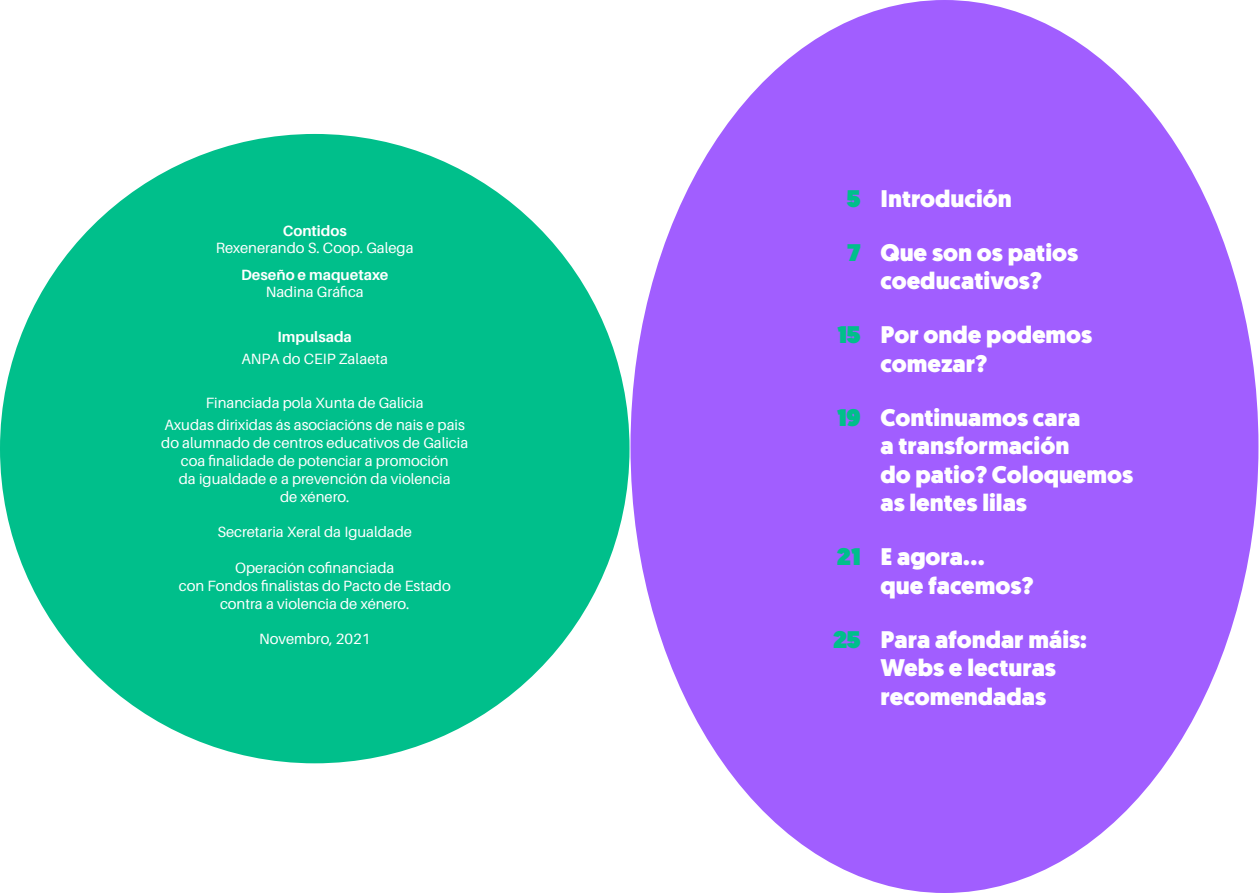
<style>
.page{position:relative;width:1259px;height:893px;background:#fff}
.page>*{position:absolute;margin:0;border:0;box-sizing:border-box;transform-origin:0 0}
.t1{font:900 24px/28.5px "Geomanist";color:#fff}
.t2{font:900 24px "Geomanist";color:#00bf8b}
.t3{font:14.85px/17.9px "Aileron";color:#fff;text-align:center}
.t4{font:700 14.85px "Aileron";color:#fff}
</style>
<div class="page">
<div style="left:630px;top:0;width:628px;height:892px;background:#a15eff;border-radius:50%"></div>
<div style="left:0;top:134px;width:629px;height:629px;background:#00bf8b;border-radius:50%"></div>
<p class="t4" style="left:283px;top:222px;width:66px">Contidos</p>
<p class="t3" style="left:216px;top:239px;width:199px">Rexenerando S. Coop. Galega</p>
<p class="t4" style="left:241px;top:266px;width:149px">Deseño e maquetaxe</p>
<p class="t3" style="left:266px;top:284px;width:99px">Nadina Gráfica</p>
<p class="t4" style="left:277px;top:329px;width:76px">Impulsada</p>
<p class="t3" style="left:241px;top:350px;width:148px">ANPA do CEIP Zalaeta</p>
<p class="t3" style="left:165px;top:392px;width:302px;line-height:22px">Financiada pola Xunta de Galicia<br>Axudas dirixidas ás asociacións de nais e pais</p>
<p class="t3" style="left:161px;top:434px;width:308px">do alumnado de centros educativos de Galicia coa finalidade de potenciar a promoción<br>da igualdade e a prevención da violencia<br>de xénero.</p>
<p class="t3" style="left:217px;top:523px;width:196px">Secretaria Xeral da Igualdade</p>
<p class="t3" style="left:179px;top:559px;width:273px">Operación cofinanciada<br>con Fondos finalistas do Pacto de Estado contra a violencia de xénero.</p>
<p class="t3" style="left:259px;top:630px;width:113px">Novembro, 2021</p>
<h1 class="t2" style="left:847px;top:183px;width:15px">5</h1>
<h1 class="t2" style="left:847px;top:237px;width:15px">7</h1>
<h1 class="t2" style="left:837px;top:319px;width:25px">15</h1>
<h1 class="t2" style="left:837px;top:401px;width:25px">19</h1>
<h1 class="t2" style="left:837px;top:541px;width:25px">21</h1>
<h1 class="t2" style="left:833px;top:624px;width:29px">25</h1>
<h1 class="t1" style="left:880px;top:184px;width:133px">Introdución</h1>
<h1 class="t1" style="left:880px;top:238px;width:199px">Que son os patios coeducativos?</h1>
<h1 class="t1" style="left:880px;top:321px;width:213px">Por onde podemos comezar?</h1>
<h1 class="t1" style="left:880px;top:403px;width:254px">Continuamos cara<br>a transformación<br>do patio? Coloquemos as lentes lilas</h1>
<h1 class="t1" style="left:880px;top:543px;width:155px">E agora...<br>que facemos?</h1>
<h1 class="t1" style="left:880px;top:625px;width:208px">Para afondar máis:<br>Webs e lecturas recomendadas</h1>
</div>
